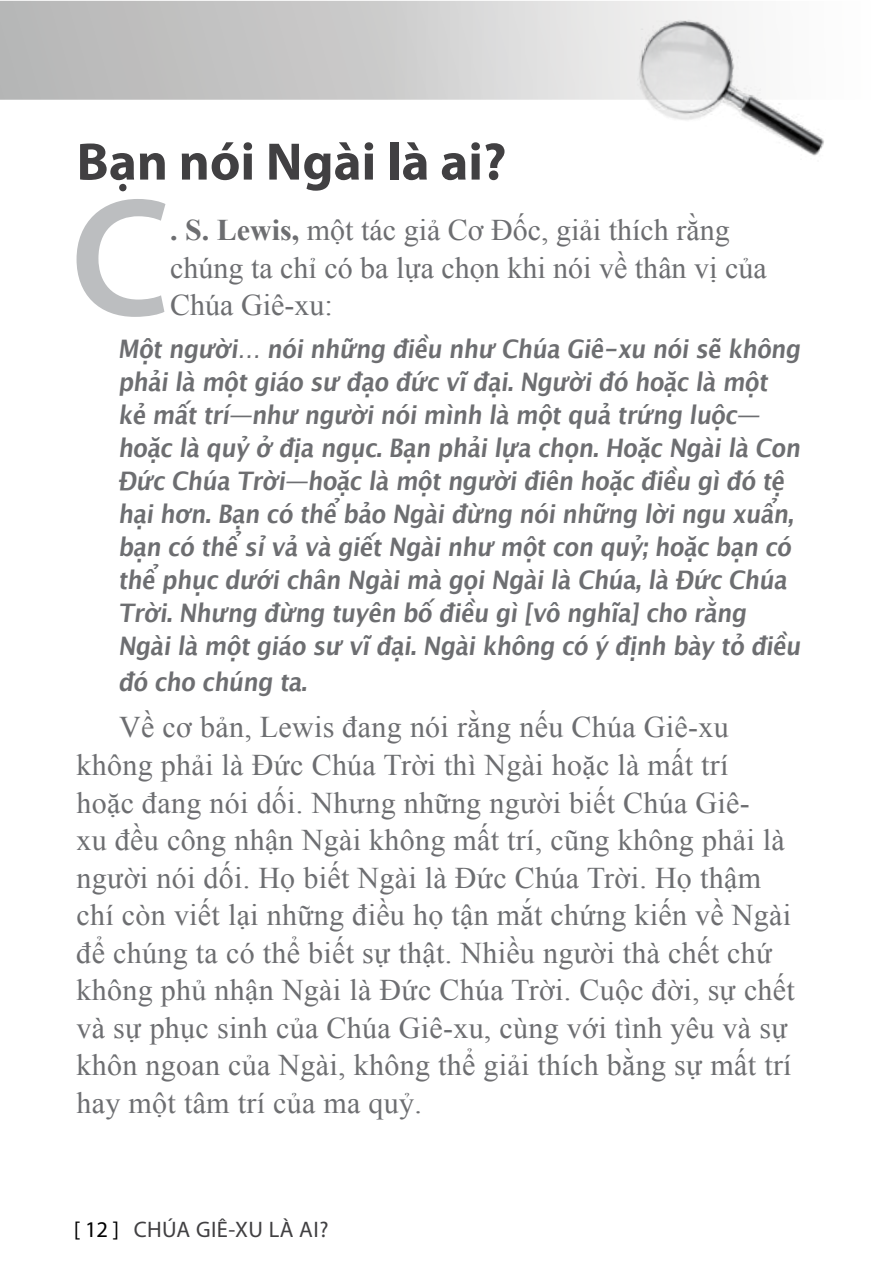
<style>
.page{position:relative;width:878px;height:1285px;background:#fff}
.page>*{position:absolute;margin:0;border:0;box-sizing:border-box;transform-origin:0 0}
.t1{font:600 169.5px "Myriad Pro";color:#bcbec0}
.t2{font:700 53.1px "Myriad Pro";color:#414042}
.t3{font:30px/37.5px "Times New Roman";letter-spacing:.01em;color:#6d6e71}
.t4{font:700 25.5px/33.3px "Lucida Grande";color:#6d6e71;scale:.9 1}
.t5{font:22.5px "Myriad Pro";letter-spacing:.02em;color:#414042}
.s1{font-weight:700}
.s2{color:#000}
</style>
<div class="page">
<svg style="left:0;top:1px;width:617px;height:99px"></svg>
<img style="left:617px;top:1px;width:207px;height:155px">
<h2 class="t2" style="left:77px;top:127px;width:431px">Bạn nói Ngài là ai?</h2>
<h1 class="t1" style="left:70px;top:150px;width:101px">C</h1>
<p class="t3" style="left:170px;top:211px;width:598px"><span class="s1">. S. Lewis,</span> một tác giả Cơ Đốc, giải thích rằng chúng ta chỉ có ba lựa chọn khi nói về thân vị của<br>Chúa Giê-xu:</p>
<p class="t4" style="left:118px;top:332px;width:765px">Một người… nói những điều như Chúa Giê-xu nói sẽ không phải là một giáo sư đạo đức vĩ đại. Người đó hoặc là một kẻ mất trí—như người nói mình là một quả trứng luộc— hoặc là quỷ ở địa ngục. Bạn phải lựa chọn. Hoặc Ngài là Con Đức Chúa Trời—hoặc là một người điên hoặc điều gì đó tệ hại hơn. Bạn có thể bảo Ngài đừng nói những lời ngu xuẩn, bạn có thể sỉ vả và giết Ngài như một con quỷ; hoặc bạn có thể phục dưới chân Ngài mà gọi Ngài là Chúa, là Đức Chúa Trời. Nhưng đừng tuyên bố điều gì [vô nghĩa] cho rằng Ngài là một giáo sư vĩ đại. Ngài không có ý định bày tỏ điều đó cho chúng ta.</p>
<p class="t3" style="left:77px;top:708px;width:719px;text-indent:43px">Về cơ bản, Lewis đang nói rằng nếu Chúa Giê-xu không phải là Đức Chúa Trời thì Ngài hoặc là mất trí<br>hoặc đang nói dối. Nhưng những người biết Chúa Giê-<br>xu đều công nhận Ngài không mất trí, cũng không phải là người nói dối. Họ biết Ngài là Đức Chúa Trời. Họ thậm chí còn viết lại những điều họ tận mắt chứng kiến về Ngài để chúng ta có thể biết sự thật. Nhiều người thà chết chứ không phủ nhận Ngài là Đức Chúa Trời. Cuộc đời, sự chết và sự phục sinh của Chúa Giê-xu, cùng với tình yêu và sự khôn ngoan của Ngài, không thể giải thích bằng sự mất trí hay một tâm trí của ma quỷ.</p>
<p class="t5" style="left:74px;top:1214px;width:256px"><span class="s2">[ 12 ]</span> CHÚA GIÊ-XU LÀ AI?</p>
</div>
